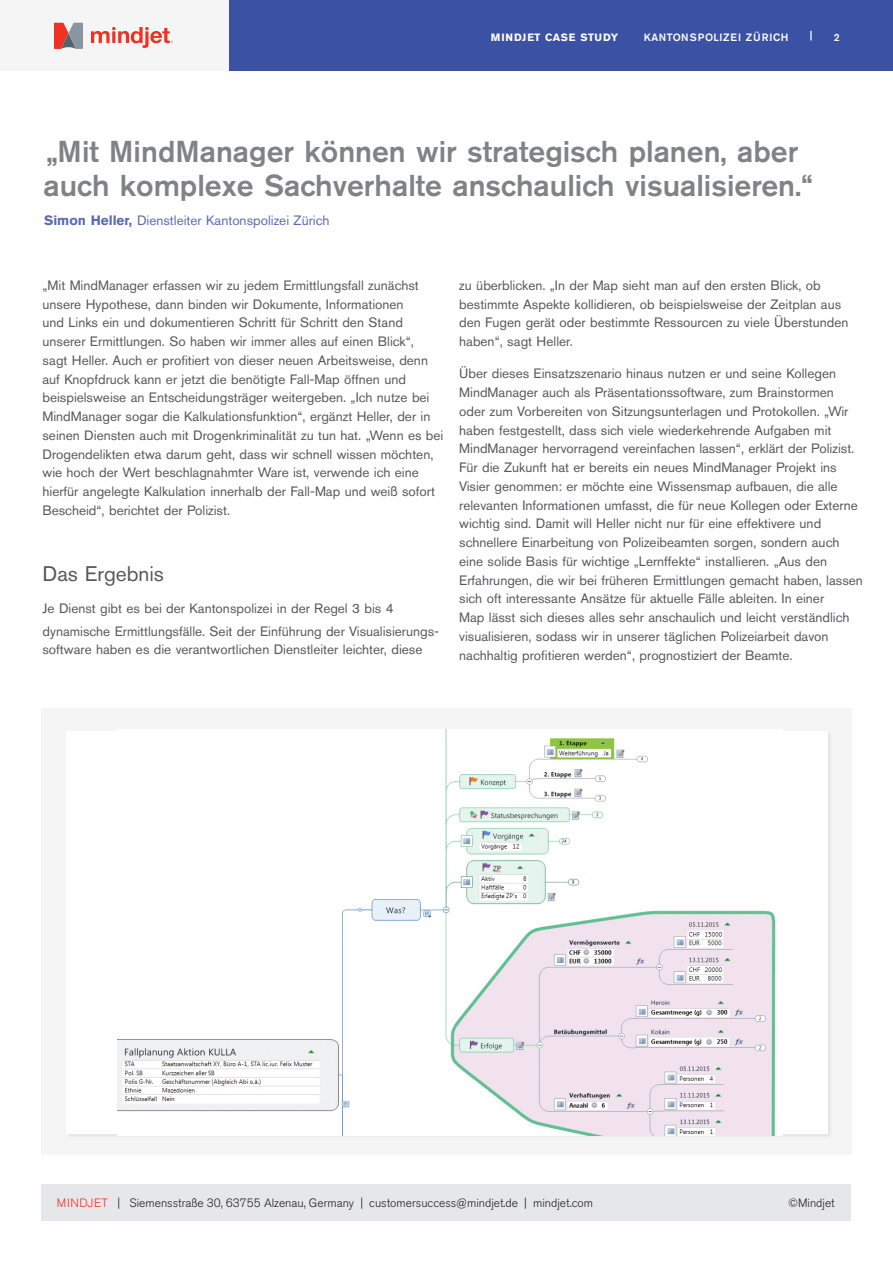
<style>
.page{position:relative;width:893px;height:1263px;background:#fff}
.page>*{position:absolute;margin:0;border:0;box-sizing:border-box;transform-origin:0 0}
.t1{font:500 30px/34.5px "Akzidenz Grotesk BE";color:#808285}
.t2{font:21px "Akzidenz Grotesk BE";color:#57585a}
.t3{font:13.5px/18.8px "Akzidenz Grotesk BE";color:#57585a}
.t4{font:13.5px "Akzidenz Grotesk BE";color:#5d69b1}
.t5{font:300 12px "Akzidenz Grotesk BE";color:#231f20}
.t6{font:500 10.5px "Akzidenz Grotesk BE";letter-spacing:.06em;color:#fff}
.t7{font:700 10.5px "Akzidenz Grotesk BE";letter-spacing:.05em;color:#fff}
.t8{font:700 10.5px "Akzidenz Grotesk BE";color:#ececee}
.s1{font-weight:700}
.s2{color:#ef3122}
</style>
<div class="page">
<div style="left:216px;top:0;width:677px;height:70px;background:#3b51a3"></div>
<div style="left:0;top:0;width:228px;height:70px;background:#f5f5f6"></div>
<svg style="left:54px;top:23px;width:29px;height:26px"></svg>
<svg style="left:91px;top:27px;width:82px;height:21px"></svg>
<div style="left:41px;top:708px;width:810px;height:447px;background:#f5f5f6"></div>
<div style="left:66px;top:731px;width:762px;height:402px;background:#fff"></div>
<img style="left:117px;top:729px;width:659px;height:406px">
<div style="left:41px;top:1184px;width:810px;height:37px;background:#e6e7e9"></div>
<p class="t7" style="left:491px;top:31px;width:129px">MINDJET CASE STUDY</p>
<p class="t6" style="left:644px;top:31px;width:146px">KANTONSPOLIZEI ZÜRICH</p>
<p class="t8" style="left:810px;top:30px;width:4px">|</p>
<p class="t6" style="left:834px;top:31px;width:7px">2</p>
<h1 class="t1" style="left:43px;top:134px;width:771px">„Mit MindManager können wir strategisch planen, aber auch komplexe Sachverhalte anschaulich visualisieren.“</h1>
<p class="t4" style="left:44px;top:212px;width:287px"><span class="s1">Simon Heller,</span> Dienstleiter Kantonspolizei Zürich</p>
<p class="t3" style="left:43px;top:276px;width:402px">„Mit MindManager erfassen wir zu jedem Ermittlungsfall zunächst unsere Hypothese, dann binden wir Dokumente, Informationen<br>und Links ein und dokumentieren Schritt für Schritt den Stand unserer Ermittlungen. So haben wir immer alles auf einen Blick“,<br>sagt Heller. Auch er profitiert von dieser neuen Arbeitsweise, denn auf Knopfdruck kann er jetzt die benötigte Fall-Map öffnen und beispielsweise an Entscheidungsträger weitergeben. „Ich nutze bei MindManager sogar die Kalkulationsfunktion“, ergänzt Heller, der in seinen Diensten auch mit Drogenkriminalität zu tun hat. „Wenn es bei Drogendelikten etwa darum geht, dass wir schnell wissen möchten, wie hoch der Wert beschlagnahmter Ware ist, verwende ich eine hierfür angelegte Kalkulation innerhalb der Fall-Map und weiß sofort Bescheid“, berichtet der Polizist.</p>
<h2 class="t2" style="left:43px;top:561px;width:123px">Das Ergebnis</h2>
<p class="t3" style="left:43px;top:597px;width:398px;line-height:22.5px">Je Dienst gibt es bei der Kantonspolizei in der Regel 3 bis 4 dynamische Ermittlungsfälle. Seit der Einführung der Visualisierungs-</p>
<p class="t3" style="left:43px;top:640px;width:381px">software haben es die verantwortlichen Dienstleiter leichter, diese</p>
<p class="t3" style="left:459px;top:276px;width:391px">zu überblicken. „In der Map sieht man auf den ersten Blick, ob bestimmte Aspekte kollidieren, ob beispielsweise der Zeitplan aus den Fugen gerät oder bestimmte Ressourcen zu viele Überstunden haben“, sagt Heller.</p>
<p class="t3" style="left:459px;top:364px;width:405px">Über dieses Einsatzszenario hinaus nutzen er und seine Kollegen MindManager auch als Präsentationssoftware, zum Brainstormen oder zum Vorbereiten von Sitzungsunterlagen und Protokollen. „Wir haben festgestellt, dass sich viele wiederkehrende Aufgaben mit MindManager hervorragend vereinfachen lassen“, erklärt der Polizist.<br>Für die Zukunft hat er bereits ein neues MindManager Projekt ins Visier genommen: er möchte eine Wissensmap aufbauen, die alle relevanten Informationen umfasst, die für neue Kollegen oder Externe wichtig sind. Damit will Heller nicht nur für eine effektivere und schnellere Einarbeitung von Polizeibeamten sorgen, sondern auch eine solide Basis für wichtige „Lernffekte“ installieren. „Aus den Erfahrungen, die wir bei früheren Ermittlungen gemacht haben, lassen sich oft interessante Ansätze für aktuelle Fälle ableiten. In einer<br>Map lässt sich dieses alles sehr anschaulich und leicht verständlich visualisieren, sodass wir in unserer täglichen Polizeiarbeit davon nachhaltig profitieren werden“, prognostiziert der Beamte.</p>
<p class="t5" style="left:57px;top:1196px;width:538px"><span class="s2">MINDJET</span> | Siemensstraße 30, 63755 Alzenau, Germany | customersuccess@mindjet.de | mindjet.com</p>
<p class="t5" style="left:788px;top:1196px;width:48px">©Mindjet</p>
</div>
